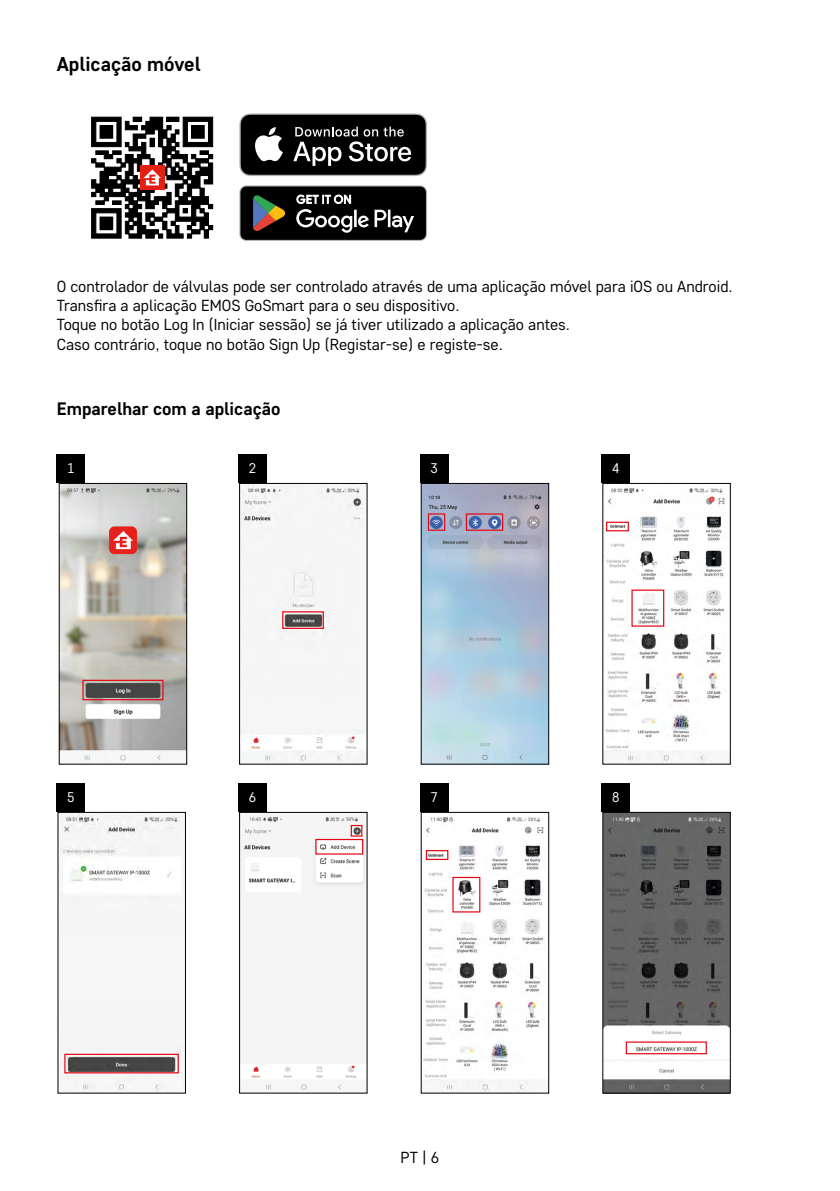
<style>
.page{position:relative;width:840px;height:1191px;background:#fff}
.page>*{position:absolute;margin:0;border:0;box-sizing:border-box;transform-origin:0 0}
.t1{font:700 20px "Core Sans D55";color:#000}
.t2{font:700 18px "Core Sans D55";color:#000}
.t3{font:16px/19.2px "Core Sans D35";color:#000}
.t4{font:14px "Core Sans D35";color:#fff}
</style>
<div class="page">
<svg style="left:91px;top:116px;width:123px;height:123px"></svg>
<svg style="left:239px;top:113px;width:188px;height:63px;background:#333"></svg>
<svg style="left:239px;top:185px;width:188px;height:56px"></svg>
<div style="left:240px;top:186px;width:185px;height:54px;background:#000;border-radius:6px"></div>
<svg style="left:253px;top:195px;width:33px;height:36px"></svg>
<svg style="left:296px;top:194px;width:118px;height:39px"></svg>
<div style="left:57px;top:454px;width:28px;height:28px;background:#000"></div>
<div style="left:238px;top:454px;width:28px;height:28px;background:#000"></div>
<div style="left:420px;top:454px;width:28px;height:28px;background:#000"></div>
<div style="left:601px;top:454px;width:28px;height:28px;background:#000"></div>
<img style="left:61px;top:485px;width:124px;height:277px">
<div style="left:59px;top:483px;width:128px;height:281px;border:1px solid #000"></div>
<div style="left:82px;top:679px;width:81px;height:21px;border:1px solid #e30613"></div>
<img style="left:241px;top:485px;width:124px;height:277px">
<div style="left:239px;top:483px;width:128px;height:281px;border:1px solid #000"></div>
<div style="left:282px;top:611px;width:42px;height:18px;border:1px solid #e30613"></div>
<img style="left:423px;top:485px;width:123px;height:277px">
<div style="left:427px;top:513px;width:18px;height:18px;border:1px solid #e30613"></div>
<div style="left:465px;top:513px;width:38px;height:18px;border:1px solid #e30613"></div>
<img style="left:605px;top:488px;width:121px;height:274px">
<div style="left:631px;top:589px;width:33px;height:37px;border:1px solid #e30613"></div>
<div style="left:605px;top:521px;width:23px;height:10px;border:1px solid #e30613"></div>
<div style="left:57px;top:783px;width:28px;height:28px;background:#000"></div>
<div style="left:238px;top:783px;width:28px;height:28px;background:#000"></div>
<div style="left:420px;top:783px;width:28px;height:28px;background:#000"></div>
<div style="left:601px;top:783px;width:28px;height:28px;background:#000"></div>
<img style="left:60px;top:814px;width:122px;height:277px">
<div style="left:64px;top:1053px;width:115px;height:20px;border:1px solid #e30613"></div>
<img style="left:243px;top:816px;width:122px;height:274px">
<div style="left:239px;top:812px;width:128px;height:281px;border:1px solid #000"></div>
<div style="left:350px;top:825px;width:12px;height:11px;border:1px solid #e30613"></div>
<div style="left:315px;top:839px;width:48px;height:15px;border:1px solid #e30613"></div>
<img style="left:423px;top:817px;width:121px;height:274px">
<div style="left:425px;top:850px;width:23px;height:10px;border:1px solid #e30613"></div>
<div style="left:452px;top:877px;width:28px;height:35px;border:1px solid #e30613"></div>
<img style="left:604px;top:814px;width:124px;height:277px">
<div style="left:625px;top:1041px;width:81px;height:13px;border:1px solid #e30613"></div>
<p class="t1" style="left:57px;top:51px;width:145px">Aplicação móvel</p>
<p class="t3" style="left:57px;top:276px;width:677px">O controlador de válvulas pode ser controlado através de uma aplicação móvel para iOS ou Android.<br>Transfira a aplicação EMOS GoSmart para o seu dispositivo.<br>Toque no botão Log In (Iniciar sessão) se já tiver utilizado a aplicação antes.<br>Caso contrário, toque no botão Sign Up (Registar-se) e registe-se.</p>
<p class="t2" style="left:57px;top:397px;width:225px">Emparelhar com a aplicação</p>
<p class="t4" style="left:67px;top:459px;width:9px">1</p>
<p class="t4" style="left:249px;top:459px;width:9px">2</p>
<p class="t4" style="left:430px;top:459px;width:9px">3</p>
<p class="t4" style="left:611px;top:459px;width:9px">4</p>
<p class="t4" style="left:67px;top:788px;width:9px">5</p>
<p class="t4" style="left:249px;top:788px;width:9px">6</p>
<p class="t4" style="left:430px;top:788px;width:9px">7</p>
<p class="t4" style="left:611px;top:788px;width:9px">8</p>
<p class="t3" style="left:400px;top:1147px;width:40px">PT | 6</p>
</div>
